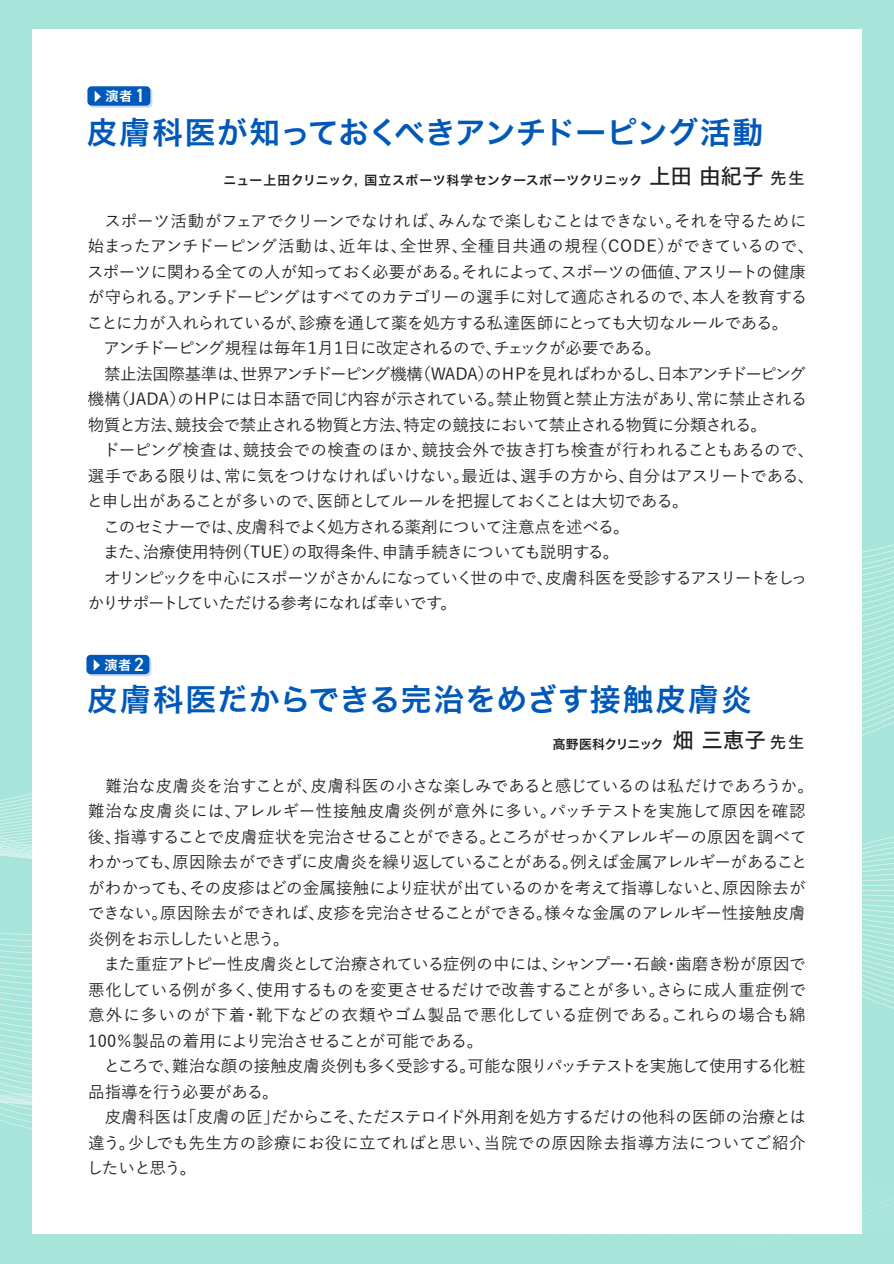
<style>
.page{position:relative;width:894px;height:1264px;background:#fff}
.page>*{position:absolute;margin:0;border:0;box-sizing:border-box;transform-origin:0 0}
.t1{font:30.75px "Hira Kaku Std N W6";letter-spacing:.015em;color:#0058b8}
.t2{font:30.75px "Hira Kaku Std N W6";letter-spacing:.035em;color:#0058b8}
.t3{font:500 16.5px/25.5px "Yu Go";letter-spacing:-.02em;color:#231f20}
.t4{font:13.2px "Hira Kaku Std N W6";color:#fff}
.t5{font:12.75px "Hira Kaku Std N W6";letter-spacing:.025em;color:#231f20}
.t6{font:12.75px "Hira Kaku Std N W6";letter-spacing:-.05em;color:#231f20}
.s1{font-family:"DIN2014";font-weight:600;font-size:19.05px}
.s2{font-family:"Hira Kaku Std N W5";font-size:21px}
.s3{font-family:"Hira Kaku Std N W5";font-size:15.9px}
</style>
<div class="page">
<div style="left:0;top:0;width:893px;height:1263px;background:#a7e5da"></div>
<svg style="left:861px;top:448px;width:32px;height:270px"></svg>
<svg style="left:3px;top:718px;width:890px;height:425px"></svg>
<div style="left:32px;top:30px;width:829px;height:1203px;background:#fff"></div>
<svg style="left:89px;top:88px;width:63px;height:20px"></svg>
<div style="left:87px;top:86px;width:63px;height:20px;background:#0058b8;border-radius:4px"></div>
<svg style="left:95px;top:91px;width:6px;height:11px"></svg>
<svg style="left:88px;top:656px;width:63px;height:20px"></svg>
<div style="left:86px;top:654px;width:63px;height:20px;background:#0058b8;border-radius:4px"></div>
<svg style="left:94px;top:659px;width:6px;height:12px"></svg>
<p class="t4" style="left:105px;top:86px;width:41px">演者<span class="s1">1</span></p>
<h1 class="t1" style="left:87px;top:109px;width:677px">皮膚科医が知っておくべきアンチドーピング活動</h1>
<p class="t5" style="left:223px;top:170px;width:582px">ニュー上田クリニック, 国立スポーツ科学センタースポーツクリニック<span class="s2">上田 由紀子</span> <span class="s3">先生</span></p>
<p class="t3" style="left:87px;top:206px;width:728px">　スポーツ活動がフェアでクリーンでなければ、みんなで楽しむことはできない。それを守るために始まったアンチドーピング活動は、近年は、全世界、全種目共通の規程（CODE）ができているので、スポーツに関わる全ての人が知っておく必要がある。それによって、スポーツの価値、アスリートの健康が守られる。アンチドーピングはすべてのカテゴリーの選手に対して適応されるので、本人を教育することに力が入れられているが、診療を通して薬を処方する私達医師にとっても大切なルールである。<br>　アンチドーピング規程は毎年１月１日に改定されるので、チェックが必要である。<br>　禁止法国際基準は、世界アンチドーピング機構（WADA）のＨＰを見ればわかるし、日本アンチドーピング機構（JADA）のＨＰには日本語で同じ内容が示されている。禁止物質と禁止方法があり、常に禁止される物質と方法、競技会で禁止される物質と方法、特定の競技において禁止される物質に分類される。<br>　ドーピング検査は、競技会での検査のほか、競技会外で抜き打ち検査が行われることもあるので、選手である限りは、常に気をつけなければいけない。最近は、選手の方から、自分はアスリートである、と申し出があることが多いので、医師としてルールを把握しておくことは大切である。<br>　このセミナーでは、皮膚科でよく処方される薬剤について注意点を述べる。<br>　また、治療使用特例（TUE）の取得条件、申請手続きについても説明する。<br>　オリンピックを中心にスポーツがさかんになっていく世の中で、皮膚科医を受診するアスリートをしっかりサポートしていただける参考になれば幸いです。</p>
<p class="t4" style="left:104px;top:654px;width:41px">演者<span class="s1">2</span></p>
<h1 class="t2" style="left:87px;top:675px;width:666px">皮膚科医だからできる完治をめざす接触皮膚炎</h1>
<p class="t6" style="left:552px;top:734px;width:253px">髙野医科クリニック <span class="s2">畑 三恵子</span><span class="s3">先生</span></p>
<p class="t3" style="left:87px;top:770px;width:728px">　難治な皮膚炎を治すことが、皮膚科医の小さな楽しみであると感じているのは私だけであろうか。難治な皮膚炎には、アレルギー性接触皮膚炎例が意外に多い。パッチテストを実施して原因を確認後、指導することで皮膚症状を完治させることができる。ところがせっかくアレルギーの原因を調べてわかっても、原因除去ができずに皮膚炎を繰り返していることがある。例えば金属アレルギーがあることがわかっても、その皮疹はどの金属接触により症状が出ているのかを考えて指導しないと、原因除去ができない。原因除去ができれば、皮疹を完治させることができる。様々な金属のアレルギー性接触皮膚炎例をお示ししたいと思う。<br>　また重症アトピー性皮膚炎として治療されている症例の中には、シャンプー・石鹸・歯磨き粉が原因で悪化している例が多く、使用するものを変更させるだけで改善することが多い。さらに成人重症例で意外に多いのが下着・靴下などの衣類やゴム製品で悪化している症例である。これらの場合も綿100％製品の着用により完治させることが可能である。<br>　ところで、難治な顔の接触皮膚炎例も多く受診する。可能な限りパッチテストを実施して使用する化粧品指導を行う必要がある。<br>　皮膚科医は「皮膚の匠」だからこそ、ただステロイド外用剤を処方するだけの他科の医師の治療とは違う。少しでも先生方の診療にお役に立てればと思い、当院での原因除去指導方法についてご紹介したいと思う。</p>
</div>
